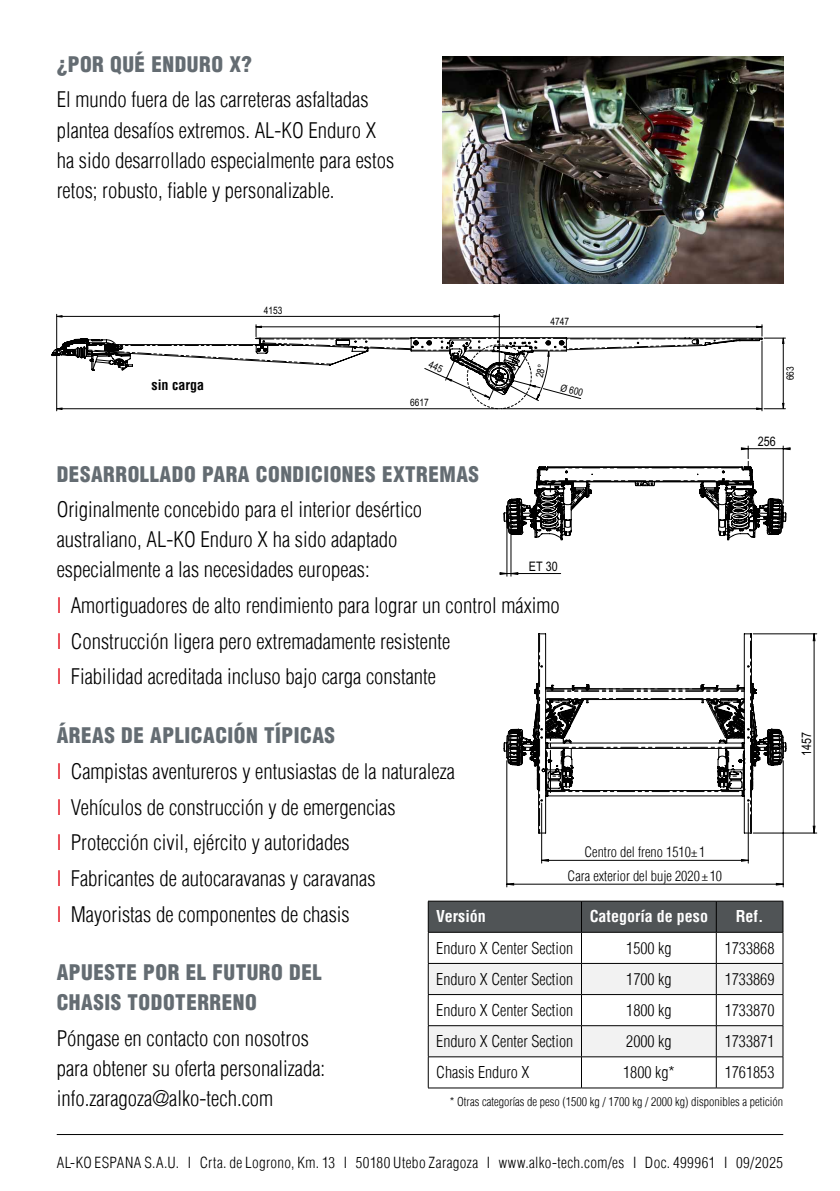
<style>
.page{position:relative;width:840px;height:1191px;background:#fff}
.page>*{position:absolute;margin:0;border:0;box-sizing:border-box;transform-origin:0 0}
.t1{font:300 condensed 21px/30px "Helvetica Com";color:#000}
.t2{font:900 condensed 21px/30px "Helvetica Com";letter-spacing:.025em;color:#646c72}
.t3{font:300 condensed 16px "Helvetica Com";color:#000}
.t4{font:700 condensed 16px "Helvetica Com";color:#fff}
.t5{font:300 condensed 15px "Helvetica Com";letter-spacing:.025em;color:#000}
.t6{font:300 condensed 14px/23.8px "Helvetica Com";color:#000;text-align:center}
.t7{font:700 condensed 14px "Helvetica Com";color:#000}
.t8{font:13.2px "Arial Narrow";color:#000}
.t9{font:300 condensed 12px "Helvetica Com";color:#000}
.t10{font:10.2px "Arial Narrow";color:#000}
.s1{color:#e30613}
.s2{font-weight:900;color:#646c72}
</style>
<div class="page">
<svg style="left:56px;top:314px;width:730px;height:98px"></svg>
<hr style="left:761px;top:341px;width:1px;height:70px;background:#000">
<hr style="left:56px;top:314px;width:1px;height:35px;background:#000">
<hr style="left:56px;top:356px;width:1px;height:55px;background:#000">
<img style="left:442px;top:57px;width:340px;height:226px">
<svg style="left:741px;top:448px;width:48px;height:1px"></svg>
<svg style="left:500px;top:460px;width:287px;height:117px"></svg>
<svg style="left:506px;top:789px;width:312px;height:98px"></svg>
<svg style="left:786px;top:633px;width:32px;height:156px"></svg>
<svg style="left:541px;top:859px;width:206px;height:2px"></svg>
<svg style="left:812px;top:634px;width:2px;height:199px"></svg>
<svg style="left:506px;top:883px;width:276px;height:2px"></svg>
<svg style="left:503px;top:634px;width:282px;height:199px"></svg>
<hr style="left:57px;top:1134px;width:725px;height:1px;background:#000">
<svg style="left:428px;top:901px;width:354px;height:31px;background:#4d5153"></svg>
<div style="left:428px;top:964px;width:354px;height:30px;background:#f2f2f2"></div>
<div style="left:428px;top:1026px;width:354px;height:30px;background:#f2f2f2"></div>
<hr style="left:428px;top:900px;width:153px;height:1px;background:#000">
<hr style="left:427px;top:901px;width:1px;height:31px;background:#000">
<hr style="left:581px;top:900px;width:134px;height:1px;background:#000">
<hr style="left:581px;top:901px;width:1px;height:31px;background:#000">
<hr style="left:715px;top:900px;width:67px;height:1px;background:#000">
<hr style="left:715px;top:901px;width:1px;height:31px;background:#000">
<hr style="left:782px;top:901px;width:1px;height:31px;background:#000">
<hr style="left:428px;top:932px;width:153px;height:1px;background:#000">
<hr style="left:427px;top:932px;width:1px;height:31px;background:#000">
<hr style="left:581px;top:932px;width:134px;height:1px;background:#000">
<hr style="left:581px;top:932px;width:1px;height:31px;background:#000">
<hr style="left:715px;top:932px;width:67px;height:1px;background:#000">
<hr style="left:715px;top:932px;width:1px;height:31px;background:#000">
<hr style="left:782px;top:932px;width:1px;height:31px;background:#000">
<hr style="left:428px;top:963px;width:153px;height:1px;background:#000">
<hr style="left:427px;top:963px;width:1px;height:31px;background:#000">
<hr style="left:581px;top:963px;width:134px;height:1px;background:#000">
<hr style="left:581px;top:963px;width:1px;height:31px;background:#000">
<hr style="left:715px;top:963px;width:67px;height:1px;background:#000">
<hr style="left:715px;top:963px;width:1px;height:31px;background:#000">
<hr style="left:782px;top:963px;width:1px;height:31px;background:#000">
<hr style="left:428px;top:994px;width:153px;height:1px;background:#000">
<hr style="left:427px;top:994px;width:1px;height:31px;background:#000">
<hr style="left:581px;top:994px;width:134px;height:1px;background:#000">
<hr style="left:581px;top:994px;width:1px;height:31px;background:#000">
<hr style="left:715px;top:994px;width:67px;height:1px;background:#000">
<hr style="left:715px;top:994px;width:1px;height:31px;background:#000">
<hr style="left:782px;top:994px;width:1px;height:31px;background:#000">
<hr style="left:428px;top:1025px;width:153px;height:1px;background:#000">
<hr style="left:427px;top:1026px;width:1px;height:30px;background:#000">
<hr style="left:581px;top:1025px;width:134px;height:1px;background:#000">
<hr style="left:581px;top:1026px;width:1px;height:30px;background:#000">
<hr style="left:715px;top:1025px;width:67px;height:1px;background:#000">
<hr style="left:715px;top:1026px;width:1px;height:30px;background:#000">
<hr style="left:782px;top:1026px;width:1px;height:30px;background:#000">
<hr style="left:428px;top:1056px;width:153px;height:1px;background:#000">
<hr style="left:427px;top:1057px;width:1px;height:30px;background:#000">
<hr style="left:581px;top:1056px;width:134px;height:1px;background:#000">
<hr style="left:581px;top:1057px;width:1px;height:30px;background:#000">
<hr style="left:715px;top:1056px;width:67px;height:1px;background:#000">
<hr style="left:715px;top:1057px;width:1px;height:30px;background:#000">
<hr style="left:782px;top:1057px;width:1px;height:30px;background:#000">
<hr style="left:428px;top:1087px;width:153px;height:1px;background:#000">
<hr style="left:581px;top:1087px;width:134px;height:1px;background:#000">
<hr style="left:715px;top:1087px;width:67px;height:1px;background:#000">
<svg style="left:51px;top:325px;width:734px;height:85px"></svg>
<p class="t2" style="left:57px;top:49px;width:197px">¿POR QUÉ ENDURO X?</p>
<p class="t1" style="left:57px;top:85px;width:339px">El mundo fuera de las carreteras asfaltadas plantea desafíos extremos. AL-KO Enduro X ha sido desarrollado especialmente para estos retos; robusto, fiable y personalizable.</p>
<p class="t7" style="left:151px;top:375px;width:54px">sin carga</p>
<p class="t10" style="left:264px;top:303px;width:20px">4153</p>
<p class="t10" style="left:410px;top:395px;width:20px">6617</p>
<p class="t10" style="left:550px;top:313px;width:20px">4747</p>
<p class="t10" style="left:562px;top:380px;width:24px;rotate:15deg">Ø 600</p>
<p class="t10" style="left:782px;top:380px;width:16px;rotate:-90deg">663</p>
<p class="t8" style="left:757px;top:431px;width:19px">256</p>
<p class="t2" style="left:57px;top:459px;width:423px">DESARROLLADO PARA CONDICIONES EXTREMAS</p>
<p class="t1" style="left:57px;top:494px;width:367px">Originalmente concebido para el interior desértico australiano, AL-KO Enduro X ha sido adaptado especialmente a las necesidades europeas:</p>
<p class="t1" style="left:57px;top:587px;width:504px;line-height:35.6px"><span class="s1">I</span> Amortiguadores de alto rendimiento para lograr un control máximo<br><span class="s1">I</span> Construcción ligera pero extremadamente resistente<br><span class="s1">I</span> Fiabilidad acreditada incluso bajo carga constante</p>
<p class="t1" style="left:57px;top:717px;width:399px;line-height:35.6px"><span class="s2">ÁREAS DE APLICACIÓN TÍPICAS<br></span><span class="s1">I</span> Campistas aventureros y entusiastas de la naturaleza <span class="s1">I</span> Vehículos de construcción y de emergencias<br><span class="s1">I</span> Protección civil, ejército y autoridades<br><span class="s1">I</span> Fabricantes de autocaravanas y caravanas<br><span class="s1">I</span> Mayoristas de componentes de chasis</p>
<p class="t2" style="left:57px;top:957px;width:266px">APUESTE POR EL FUTURO DEL<br>CHASIS TODOTERRENO</p>
<p class="t1" style="left:57px;top:1023px;width:270px">Póngase en contacto con nosotros para obtener su oferta personalizada: info.zaragoza@alko-tech.com</p>
<p class="t8" style="left:528px;top:556px;width:30px">ET 30</p>
<p class="t6" style="left:567px;top:840px;width:156px">Centro del freno 1510± 1<br>Cara exterior del buje 2020 ± 10</p>
<p class="t4" style="left:436px;top:906px;width:51px">Versión</p>
<p class="t4" style="left:589px;top:906px;width:120px">Categoría de peso</p>
<p class="t4" style="left:735px;top:906px;width:29px">Ref.</p>
<p class="t3" style="left:436px;top:937px;width:138px">Enduro X Center Section</p>
<p class="t3" style="left:626px;top:937px;width:47px">1500 kg</p>
<p class="t3" style="left:724px;top:937px;width:51px">1733868</p>
<p class="t3" style="left:436px;top:968px;width:138px">Enduro X Center Section</p>
<p class="t3" style="left:626px;top:968px;width:47px">1700 kg</p>
<p class="t3" style="left:724px;top:968px;width:51px">1733869</p>
<p class="t3" style="left:436px;top:1000px;width:138px">Enduro X Center Section</p>
<p class="t3" style="left:626px;top:1000px;width:47px">1800 kg</p>
<p class="t3" style="left:724px;top:1000px;width:51px">1733870</p>
<p class="t3" style="left:436px;top:1031px;width:138px">Enduro X Center Section</p>
<p class="t3" style="left:626px;top:1031px;width:47px">2000 kg</p>
<p class="t3" style="left:724px;top:1031px;width:51px">1733871</p>
<p class="t3" style="left:436px;top:1062px;width:95px">Chasis Enduro X</p>
<p class="t3" style="left:622px;top:1062px;width:53px">1800 kg*</p>
<p class="t3" style="left:724px;top:1062px;width:51px">1761853</p>
<p class="t9" style="left:449px;top:1094px;width:334px">* Otras categorías de peso (1500 kg / 1700 kg / 2000 kg) disponibles a petición</p>
<p class="t5" style="left:57px;top:1153px;width:727px">AL‑KO ESPANA S.A.U. I Crta. de Logrono, Km. 13 I 50180 Utebo Zaragoza I www.alko-tech.com/es I Doc. 499961 I 09/2025</p>
<p class="t8" style="left:796px;top:755px;width:25px;rotate:-90deg">1457</p>
</div>
